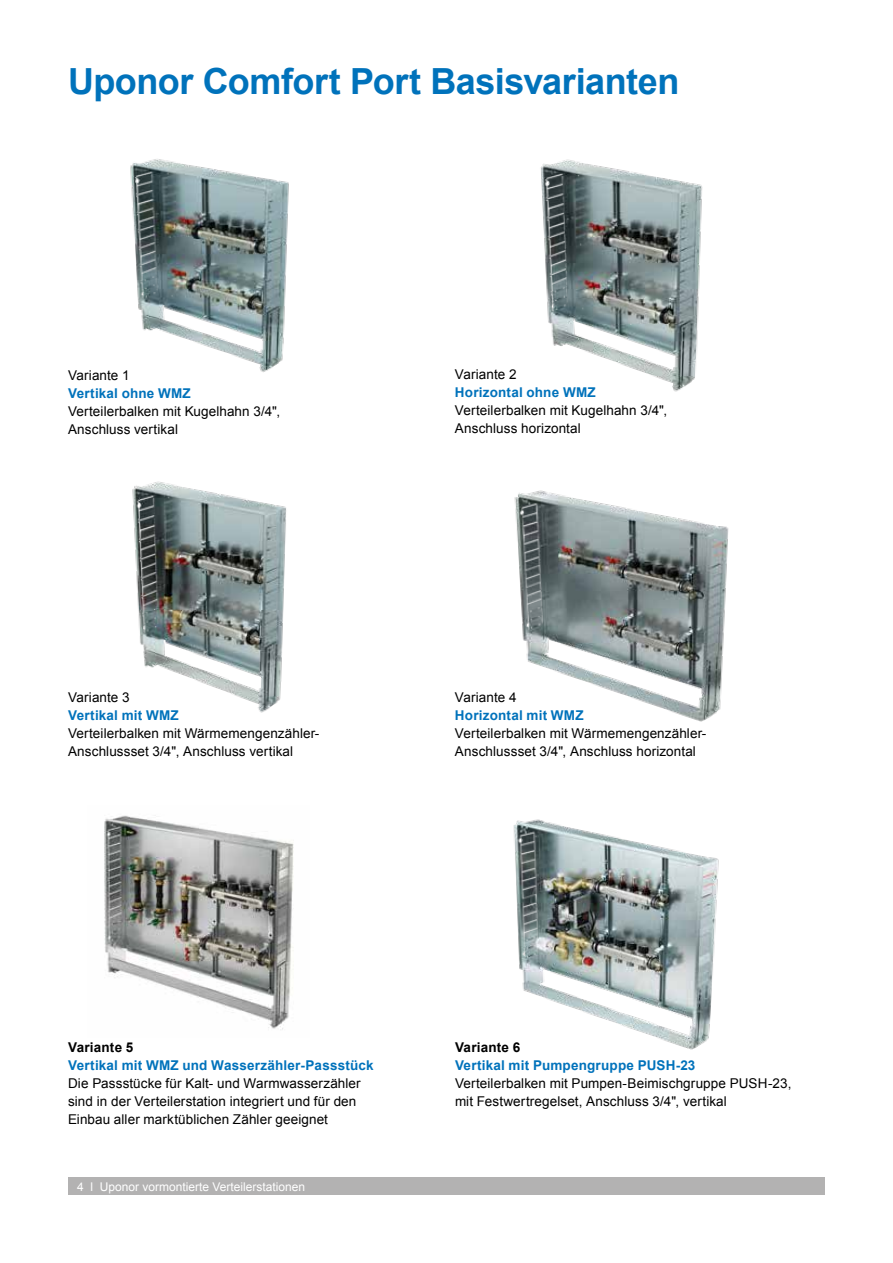
<style>
.page{position:relative;width:893px;height:1263px;background:#fff}
.page>*{position:absolute;margin:0;border:0;box-sizing:border-box;transform-origin:0 0}
.t1{font:700 36px "Arial";letter-spacing:-.015em;color:#0072bb}
.t2{font:13.5px/18px "Arial";letter-spacing:.005em;color:#000}
.t3{font:700 13.5px "Arial";letter-spacing:.015em;color:#0072bb}
.t4{font:700 13.5px "Arial";letter-spacing:.015em;color:#000}
.t5{font:12px "Arial";color:#fff}
</style>
<div class="page">
<div style="left:68px;top:1178px;width:757px;height:17px;background:#b3b2b2"></div>
<img style="left:104px;top:815px;width:190px;height:215px">
<img style="left:132px;top:481px;width:155px;height:232px">
<img style="left:130px;top:159px;width:159px;height:213px">
<img style="left:540px;top:159px;width:163px;height:233px">
<img style="left:514px;top:490px;width:215px;height:232px">
<img style="left:513px;top:819px;width:206px;height:231px">
<h1 class="t1" style="left:68px;top:58px;width:613px">Uponor Comfort Port Basisvarianten</h1>
<p class="t2" style="left:68px;top:366px;width:63px">Variante 1</p>
<p class="t3" style="left:68px;top:384px;width:124px">Vertikal ohne WMZ</p>
<p class="t2" style="left:68px;top:402px;width:214px">Verteilerbalken mit Kugelhahn 3/4",<br>Anschluss vertikal</p>
<p class="t2" style="left:68px;top:689px;width:63px">Variante 3</p>
<p class="t3" style="left:68px;top:707px;width:112px">Vertikal mit WMZ</p>
<p class="t2" style="left:68px;top:725px;width:253px">Verteilerbalken mit Wärmemengenzähler-<br>Anschlussset 3/4", Anschluss vertikal</p>
<p class="t2" style="left:455px;top:365px;width:63px">Variante 2</p>
<p class="t3" style="left:455px;top:383px;width:142px">Horizontal ohne WMZ</p>
<p class="t2" style="left:455px;top:401px;width:214px">Verteilerbalken mit Kugelhahn 3/4",<br>Anschluss horizontal</p>
<p class="t2" style="left:455px;top:689px;width:63px">Variante 4</p>
<p class="t3" style="left:455px;top:707px;width:130px">Horizontal mit WMZ</p>
<p class="t2" style="left:455px;top:725px;width:253px">Verteilerbalken mit Wärmemengenzähler-<br>Anschlussset 3/4", Anschluss horizontal</p>
<p class="t4" style="left:68px;top:1038px;width:67px">Variante 5</p>
<p class="t3" style="left:68px;top:1056px;width:307px">Vertikal mit WMZ und Wasserzähler-Passstück</p>
<p class="t2" style="left:68px;top:1074px;width:294px">Die Passstücke für Kalt- und Warmwasserzähler sind in der Verteilerstation integriert und für den<br>Einbau aller marktüblichen Zähler geeignet</p>
<p class="t5" style="left:77px;top:1179px;width:230px">4 l Uponor vormontierte Verteilerstationen</p>
<p class="t4" style="left:455px;top:1038px;width:67px">Variante 6</p>
<p class="t3" style="left:455px;top:1056px;width:242px">Vertikal mit Pumpengruppe PUSH-23</p>
<p class="t2" style="left:455px;top:1074px;width:338px">Verteilerbalken mit Pumpen-Beimischgruppe PUSH-23, mit Festwertregelset, Anschluss 3/4", vertikal</p>
</div>
